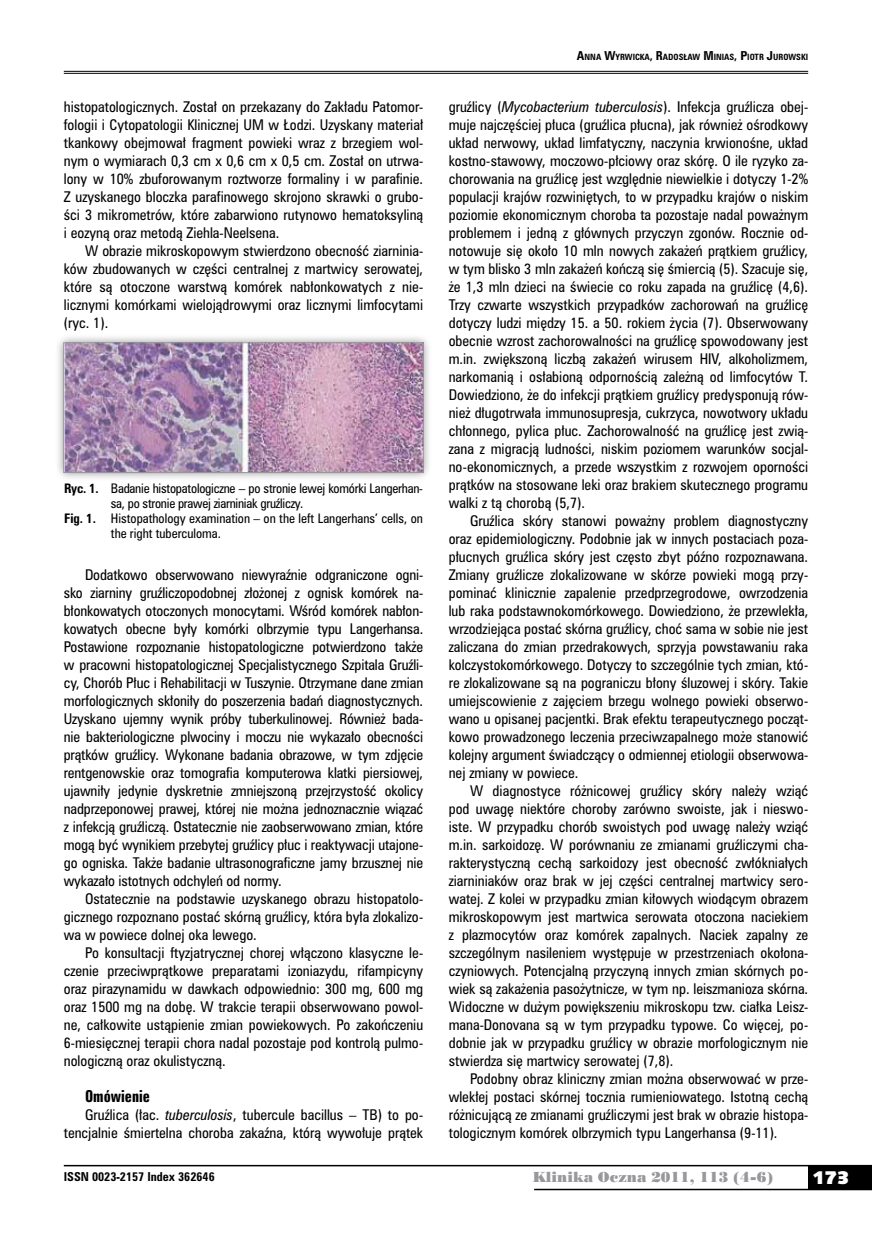
<style>
.page{position:relative;width:872px;height:1234px;background:#fff}
.page>*{position:absolute;margin:0;border:0;box-sizing:border-box;transform-origin:0 0}
.t1{font:18px "Humanst 531 U Blk PL";color:#fff}
.t2{font:15px "Zurich Bd X Cn PL";color:#000}
.t3{font:13.5px/18px "Zurich Cn PL";color:#000;text-align:justify}
.t4{font:13.5px "Poster Bodoni PL";color:#98989c}
.t5{font:12px "Zurich Cn PL";letter-spacing:-.02em;color:#000}
.t6{font:12px "Zurich Cn PL";color:#000}
.t7{font:700 11.25px "Zurich Cn PL";color:#000}
.t8{font:700 7.8px "Zurich Cn PL";color:#000}
.s1{font-weight:700}
.s2{font-style:italic}
.s3{font-size:11.25px}
</style>
<div class="page">
<div style="left:808px;top:1165px;width:64px;height:24px;background:#000"></div>
<hr style="left:64px;top:1164px;width:808px;height:2px;background:#000">
<hr style="left:534px;top:1188px;width:338px;height:1px;background:#000">
<hr style="left:64px;top:71px;width:744px;height:1px;background:#000">
<hr style="left:64px;top:73px;width:744px;height:1px;background:#000">
<div style="left:54px;top:333px;width:378px;height:148px;background:#000;opacity:.45"></div>
<img style="left:65px;top:344px;width:356px;height:126px">
<div style="left:63px;top:342px;width:360px;height:130px;border:1px solid #98989c"></div>
<p class="t3" style="left:64px;top:97px;width:361px">histopatologicznych. Został on przekazany do Zakładu Patomor&shy;fologii i Cytopatologii Klinicznej UM w Łodzi. Uzyskany materiał tkankowy obejmował fragment powieki wraz z brzegiem wol&shy;nym o wymiarach 0,3 cm x 0,6 cm x 0,5 cm. Został on utrwa&shy;lony w 10% zbuforowanym roztworze formaliny i w parafinie.<br>Z uzyskanego bloczka parafinowego skrojono skrawki o grubo&shy;ści 3 mikrometrów, które zabarwiono rutynowo hematoksyliną i eozyną oraz metodą Ziehla-Neelsena.</p>
<p class="t3" style="left:64px;top:241px;width:361px;text-indent:21px">W obrazie mikroskopowym stwierdzono obecność ziarninia&shy;ków zbudowanych w części centralnej z martwicy serowatej, które są otoczone warstwą komórek nabłonkowatych z nie&shy;licznymi komórkami wielojądrowymi oraz licznymi limfocytami (ryc. 1).</p>
<p class="t5" style="left:64px;top:480px;width:360px"><span class="s1">Ryc. 1.</span> Badanie histopatologiczne – po stronie lewej komórki Langerhan-</p>
<p class="t5" style="left:111px;top:495px;width:194px">sa, po stronie prawej ziarniniak gruźliczy.</p>
<p class="t6" style="left:64px;top:510px;width:360px"><span class="s1">Fig. 1.</span> Histopathology examination – on the left Langerhans’ cells, on</p>
<p class="t6" style="left:111px;top:525px;width:112px">the right tuberculoma.</p>
<p class="t3" style="left:64px;top:565px;width:361px;text-indent:21px">Dodatkowo obserwowano niewyraźnie odgraniczone ogni&shy;sko ziarniny gruźliczopodobnej złożonej z ognisk komórek na&shy;błonkowatych otoczonych monocytami. Wśród komórek nabłon&shy;kowatych obecne były komórki olbrzymie typu Langerhansa.<br>Postawione rozpoznanie histopatologiczne potwierdzono także w pracowni histopatologicznej Specjalistycznego Szpitala Gruźli&shy;cy, Chorób Płuc i Rehabilitacji w Tuszynie. Otrzymane dane zmian morfologicznych skłoniły do poszerzenia badań diagnostycznych.<br>Uzyskano ujemny wynik próby tuberkulinowej. Również bada&shy;nie bakteriologiczne plwociny i moczu nie wykazało obecności prątków gruźlicy. Wykonane badania obrazowe, w tym zdjęcie rentgenowskie oraz tomografia komputerowa klatki piersiowej, ujawniły jedynie dyskretnie zmniejszoną przejrzystość okolicy nadprzeponowej prawej, której nie można jednoznacznie wiązać z infekcją gruźliczą. Ostatecznie nie zaobserwowano zmian, które mogą być wynikiem przebytej gruźlicy płuc i reaktywacji utajone&shy;go ogniska. Także badanie ultrasonograficzne jamy brzusznej nie wykazało istotnych odchyleń od normy.</p>
<p class="t3" style="left:64px;top:889px;width:361px;text-indent:21px">Ostatecznie na podstawie uzyskanego obrazu histopatolo&shy;gicznego rozpoznano postać skórną gruźlicy, która była zlokalizo&shy;wa w powiece dolnej oka lewego.</p>
<p class="t3" style="left:64px;top:943px;width:361px;text-indent:21px">Po konsultacji ftyzjatrycznej chorej włączono klasyczne le&shy;czenie przeciwprątkowe preparatami izoniazydu, rifampicyny oraz pirazynamidu w dawkach odpowiednio: 300 mg, 600 mg oraz 1500 mg na dobę. W trakcie terapii obserwowano powol&shy;ne, całkowite ustąpienie zmian powiekowych. Po zakończeniu 6-miesięcznej terapii chora nadal pozostaje pod kontrolą pulmo&shy;nologiczną oraz okulistyczną.</p>
<p class="t2" style="left:85px;top:1086px;width:66px">Omówienie</p>
<p class="t3" style="left:64px;top:1105px;width:361px;text-align:right">Gruźlica (łac. <span class="s2">tuberculosis</span>, tubercule bacillus – TB) to po&shy;tencjalnie śmiertelna choroba zakaźna, którą wywołuje prątek</p>
<p class="t8" style="left:577px;top:52px;width:233px"><span class="s3">A</span>NNA <span class="s3">W</span>YRWICKA<span class="s3">, R</span>ADOSŁAW <span class="s3">M</span>INIAS<span class="s3">, P</span>IOTR <span class="s3">J</span>UROWSKI</p>
<p class="t3" style="left:449px;top:97px;width:361px">gruźlicy (<span class="s2">Mycobacterium tuberculosis</span>). Infekcja gruźlicza obej&shy;muje najczęściej płuca (gruźlica płucna), jak również ośrodkowy układ nerwowy, układ limfatyczny, naczynia krwionośne, układ kostno-stawowy, moczowo-płciowy oraz skórę. O ile ryzyko za&shy;chorowania na gruźlicę jest względnie niewielkie i dotyczy 1-2% populacji krajów rozwiniętych, to w przypadku krajów o niskim poziomie ekonomicznym choroba ta pozostaje nadal poważnym problemem i jedną z głównych przyczyn zgonów. Rocznie od&shy;notowuje się około 10 mln nowych zakażeń prątkiem gruźlicy, w tym blisko 3 mln zakażeń kończą się śmiercią (5). Szacuje się, że 1,3 mln dzieci na świecie co roku zapada na gruźlicę (4,6).<br>Trzy czwarte wszystkich przypadków zachorowań na gruźlicę dotyczy ludzi między 15. a 50. rokiem życia (7). Obserwowany obecnie wzrost zachorowalności na gruźlicę spowodowany jest m.in. zwiększoną liczbą zakażeń wirusem HIV, alkoholizmem, narkomanią i osłabioną odpornością zależną od limfocytów T.<br>Dowiedziono, że do infekcji prątkiem gruźlicy predysponują rów&shy;nież długotrwała immunosupresja, cukrzyca, nowotwory układu chłonnego, pylica płuc. Zachorowalność na gruźlicę jest zwią&shy;zana z migracją ludności, niskim poziomem warunków socjal&shy;no-ekonomicznych, a przede wszystkim z rozwojem oporności prątków na stosowane leki oraz brakiem skutecznego programu walki z tą chorobą (5,7).</p>
<p class="t3" style="left:449px;top:511px;width:361px;text-indent:21px">Gruźlica skóry stanowi poważny problem diagnostyczny oraz epidemiologiczny. Podobnie jak w innych postaciach poza&shy;płucnych gruźlica skóry jest często zbyt późno rozpoznawana.<br>Zmiany gruźlicze zlokalizowane w skórze powieki mogą przy&shy;pominać klinicznie zapalenie przedprzegrodowe, owrzodzenia lub raka podstawnokomórkowego. Dowiedziono, że przewlekła, wrzodziejąca postać skórna gruźlicy, choć sama w sobie nie jest zaliczana do zmian przedrakowych, sprzyja powstawaniu raka kolczystokomórkowego. Dotyczy to szczególnie tych zmian, któ&shy;re zlokalizowane są na pograniczu błony śluzowej i skóry. Takie umiejscowienie z zajęciem brzegu wolnego powieki obserwo&shy;wano u opisanej pacjentki. Brak efektu terapeutycznego począt&shy;kowo prowadzonego leczenia przeciwzapalnego może stanowić kolejny argument świadczący o odmiennej etiologii obserwowa&shy;nej zmiany w powiece.</p>
<p class="t3" style="left:449px;top:781px;width:361px;text-indent:21px">W diagnostyce różnicowej gruźlicy skóry należy wziąć pod uwagę niektóre choroby zarówno swoiste, jak i nieswo&shy;iste. W przypadku chorób swoistych pod uwagę należy wziąć m.in. sarkoidozę. W porównaniu ze zmianami gruźliczymi cha&shy;rakterystyczną cechą sarkoidozy jest obecność zwłókniałych ziarniniaków oraz brak w jej części centralnej martwicy sero&shy;watej. Z kolei w przypadku zmian kiłowych wiodącym obrazem mikroskopowym jest martwica serowata otoczona naciekiem z plazmocytów oraz komórek zapalnych. Naciek zapalny ze szczególnym nasileniem występuje w przestrzeniach okołona&shy;czyniowych. Potencjalną przyczyną innych zmian skórnych po&shy;wiek są zakażenia pasożytnicze, w tym np. leiszmanioza skórna.<br>Widoczne w dużym powiększeniu mikroskopu tzw. ciałka Leisz&shy;mana-Donovana są w tym przypadku typowe. Co więcej, po&shy;dobnie jak w przypadku gruźlicy w obrazie morfologicznym nie stwierdza się martwicy serowatej (7,8).</p>
<p class="t3" style="left:449px;top:1069px;width:361px;text-indent:21px">Podobny obraz kliniczny zmian można obserwować w prze&shy;wlekłej postaci skórnej tocznia rumieniowatego. Istotną cechą różnicującą ze zmianami gruźliczymi jest brak w obrazie histopa&shy;tologicznym komórek olbrzymich typu Langerhansa (9-11).</p>
<p class="t7" style="left:64px;top:1168px;width:152px">ISSN 0023-2157 Index 362646</p>
<p class="t4" style="left:532px;top:1168px;width:242px">Klinika Oczna 2011, 113 (4-6)</p>
<h1 class="t1" style="left:812px;top:1165px;width:38px">173</h1>
</div>
